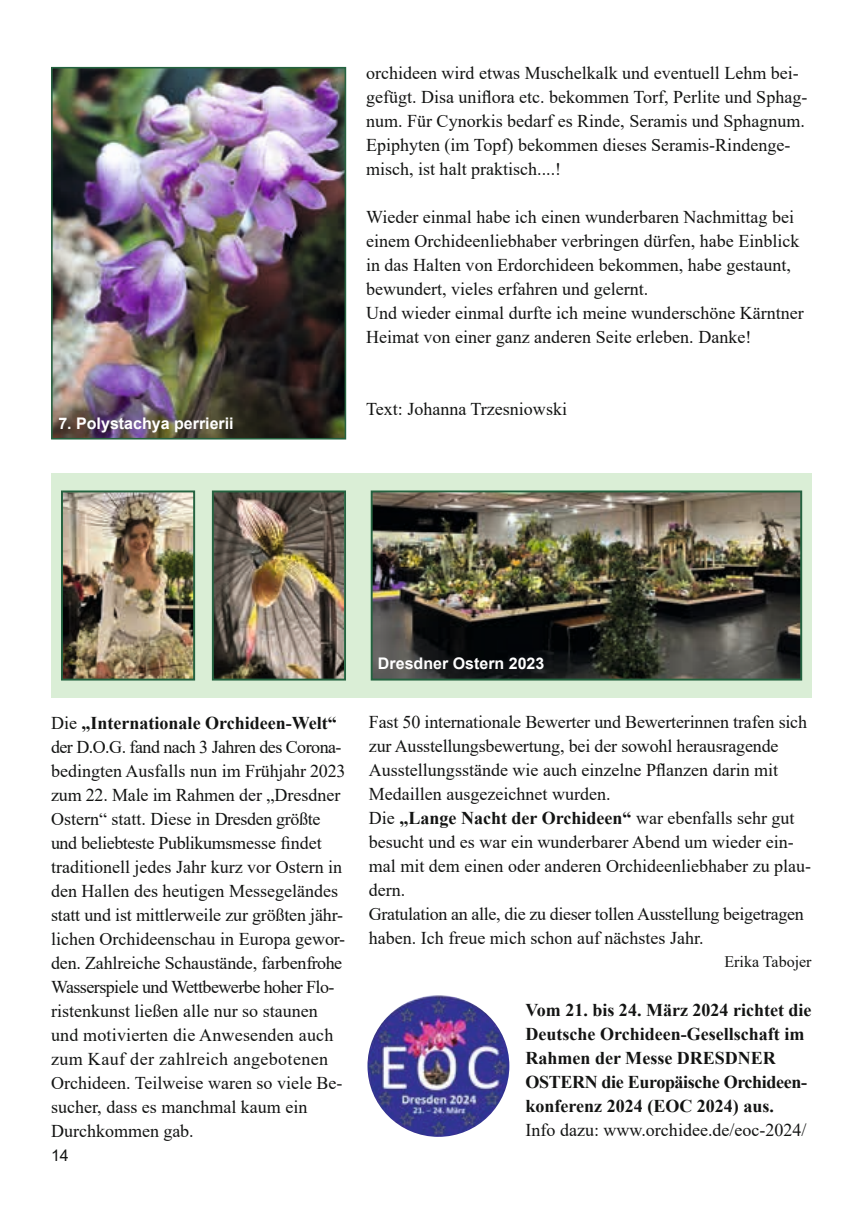
<style>
.page{position:relative;width:857px;height:1225px;background:#fff}
.page>*{position:absolute;margin:0;border:0;box-sizing:border-box;transform-origin:0 0}
.t1{font:18px/24px "Times New Roman";color:#131413}
.t2{font:700 18px/24px "Times New Roman";color:#131413}
.t3{font:700 16px "Arial";color:#fff}
.t4{font:16px "Times New Roman";color:#131413}
.t5{font:16px "Arial";color:#131413}
.s1{font-weight:700}
</style>
<div class="page">
<img style="left:54px;top:70px;width:289px;height:366px">
<div style="left:51px;top:67px;width:295px;height:372px;border:2px solid #246340"></div>
<img style="left:367px;top:995px;width:142px;height:141px;border-radius:71px">
<div style="left:51px;top:473px;width:760px;height:224px;background:#daeed6"></div>
<img style="left:215px;top:493px;width:128px;height:184px">
<div style="left:212px;top:490px;width:134px;height:190px;border:2px solid #246340"></div>
<img style="left:373px;top:493px;width:425px;height:184px">
<div style="left:370px;top:490px;width:431px;height:190px;border:2px solid #246340"></div>
<img style="left:64px;top:493px;width:128px;height:184px">
<div style="left:61px;top:490px;width:134px;height:190px;border:2px solid #246340"></div>
<p class="t3" style="left:58px;top:412px;width:177px">7. Polystachya perrierii</p>
<p class="t1" style="left:366px;top:61px;width:442px">orchideen wird etwas Muschelkalk und eventuell Lehm bei&shy;gefügt. Disa uniflora etc. bekommen Torf, Perlite und Sphag&shy;num. Für Cynorkis bedarf es Rinde, Seramis und Sphagnum.<br>Epiphyten (im Topf) bekommen dieses Seramis-Rindenge&shy;misch, ist halt praktisch....!</p>
<p class="t1" style="left:366px;top:205px;width:439px">Wieder einmal habe ich einen wunderbaren Nachmittag bei einem Orchideenliebhaber verbringen dürfen, habe Einblick in das Halten von Erdorchideen bekommen, habe gestaunt, bewundert, vieles erfahren und gelernt.<br>Und wieder einmal durfte ich meine wunderschöne Kärntner Heimat von einer ganz anderen Seite erleben. Danke!</p>
<p class="t1" style="left:366px;top:397px;width:202px">Text: Johanna Trzesniowski</p>
<p class="t3" style="left:378px;top:652px;width:168px">Dresdner Ostern 2023</p>
<p class="t1" style="left:51px;top:710px;width:296px">Die <span class="s1">„Internationale Orchideen-Welt“ </span>der D.O.G. fand nach 3 Jahren des Corona&shy;bedingten Ausfalls nun im Frühjahr 2023 zum 22. Male im Rahmen der „Dresdner Ostern“ statt. Diese in Dresden größte und beliebteste Publikumsmesse findet traditionell jedes Jahr kurz vor Ostern in den Hallen des heutigen Messegeländes statt und ist mittlerweile zur größten jähr&shy;lichen Orchideenschau in Europa gewor&shy;den. Zahlreiche Schaustände, farbenfrohe Wasserspiele und Wettbewerbe hoher Flo&shy;ristenkunst ließen alle nur so staunen und motivierten die Anwesenden auch zum Kauf der zahlreich angebotenen Orchideen. Teilweise waren so viele Be&shy;sucher, dass es manchmal kaum ein Durchkommen gab.</p>
<p class="t1" style="left:368px;top:710px;width:443px">Fast 50 internationale Bewerter und Bewerterinnen trafen sich zur Ausstellungsbewertung, bei der sowohl herausragende Ausstellungsstände wie auch einzelne Pflanzen darin mit Medaillen ausgezeichnet wurden.<br>Die <span class="s1">„Lange Nacht der Orchideen“</span> war ebenfalls sehr gut besucht und es war ein wunderbarer Abend um wieder ein&shy;mal mit dem einen oder anderen Orchideenliebhaber zu plau&shy;dern.<br>Gratulation an alle, die zu dieser tollen Ausstellung beigetragen haben. Ich freue mich schon auf nächstes Jahr.</p>
<p class="t4" style="left:724px;top:950px;width:88px">Erika Tabojer</p>
<p class="t2" style="left:525px;top:997px;width:287px">Vom 21. bis 24. März 2024 richtet die Deutsche Orchideen-Gesellschaft im Rahmen der Messe DRESDNER OSTERN die Europäische Orchideen&shy;konferenz 2024 (EOC 2024) aus.</p>
<p class="t1" style="left:525px;top:1117px;width:282px">Info dazu: www.orchidee.de/eoc-2024/</p>
<p class="t5" style="left:51px;top:1144px;width:19px">14</p>
</div>
